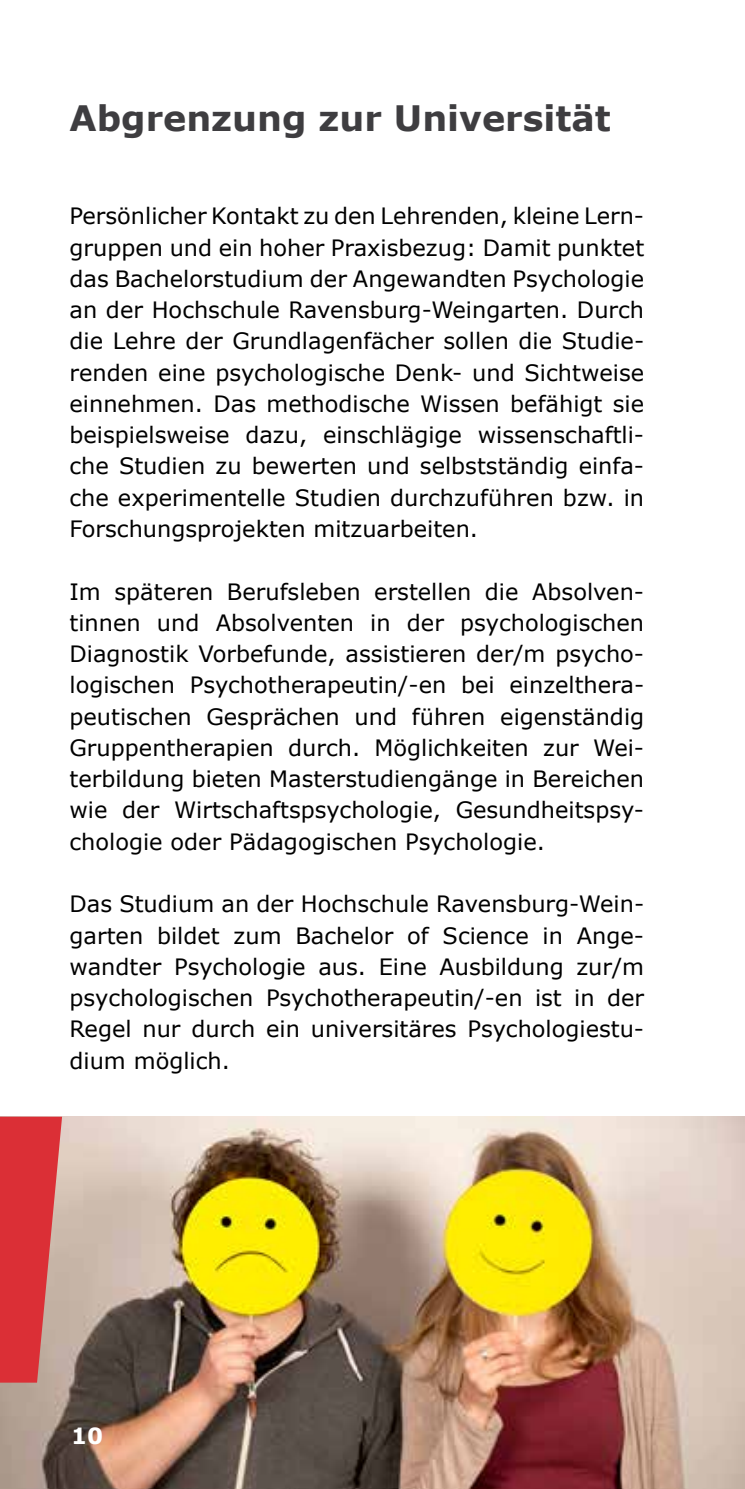
<style>
.page{position:relative;width:745px;height:1489px;background:#fff}
.page>*{position:absolute;margin:0;border:0;box-sizing:border-box;transform-origin:0 0}
.t1{font:700 35px "Verdana";color:#3e3d40}
.t2{font:22.5px/31.2px "Verdana";color:#000;text-align:justify}
.t3{font:700 22.5px "Verdana";color:#fff}
</style>
<div class="page">
<img style="left:0;top:1116px;width:744px;height:372px">
<svg style="left:0;top:1116px;width:62px;height:266px;background:#d6484b"></svg>
<h1 class="t1" style="left:69px;top:93px;width:542px">Abgrenzung zur Universität</h1>
<p class="t2" style="left:69px;top:200px;width:576px">Persönlicher Kontakt zu den Lehrenden, kleine Lern&shy;gruppen und ein hoher Praxisbezug: Damit punktet das Bachelorstudium der Angewandten Psychologie an der Hochschule Ravensburg-Weingarten. Durch die Lehre der Grundlagenfächer sollen die Studie&shy;renden eine psychologische Denk- und Sichtweise einnehmen. Das methodische Wissen befähigt sie beispielsweise dazu, einschlägige wissenschaftli&shy;che Studien zu bewerten und selbstständig einfa&shy;che experimentelle Studien durchzuführen bzw. in Forschungsprojekten mitzuarbeiten.</p>
<p class="t2" style="left:69px;top:575px;width:576px">Im späteren Berufsleben erstellen die Absolven&shy;tinnen und Absolventen in der psychologischen Diagnostik Vorbefunde, assistieren der/m psycho&shy;logischen Psychotherapeutin/-en bei einzelthera&shy;peutischen Gesprächen und führen eigenständig Gruppentherapien durch. Möglichkeiten zur Wei&shy;terbildung bieten Masterstudiengänge in Bereichen wie der Wirtschaftspsychologie, Gesundheitspsy&shy;chologie oder Pädagogischen Psychologie.</p>
<p class="t2" style="left:69px;top:888px;width:576px">Das Studium an der Hochschule Ravensburg-Wein&shy;garten bildet zum Bachelor of Science in Ange&shy;wandter Psychologie aus. Eine Ausbildung zur/m psychologischen Psychotherapeutin/-en ist in der Regel nur durch ein universitäres Psychologiestu&shy;dium möglich.</p>
<p class="t3" style="left:71px;top:1420px;width:33px">10</p>
</div>
